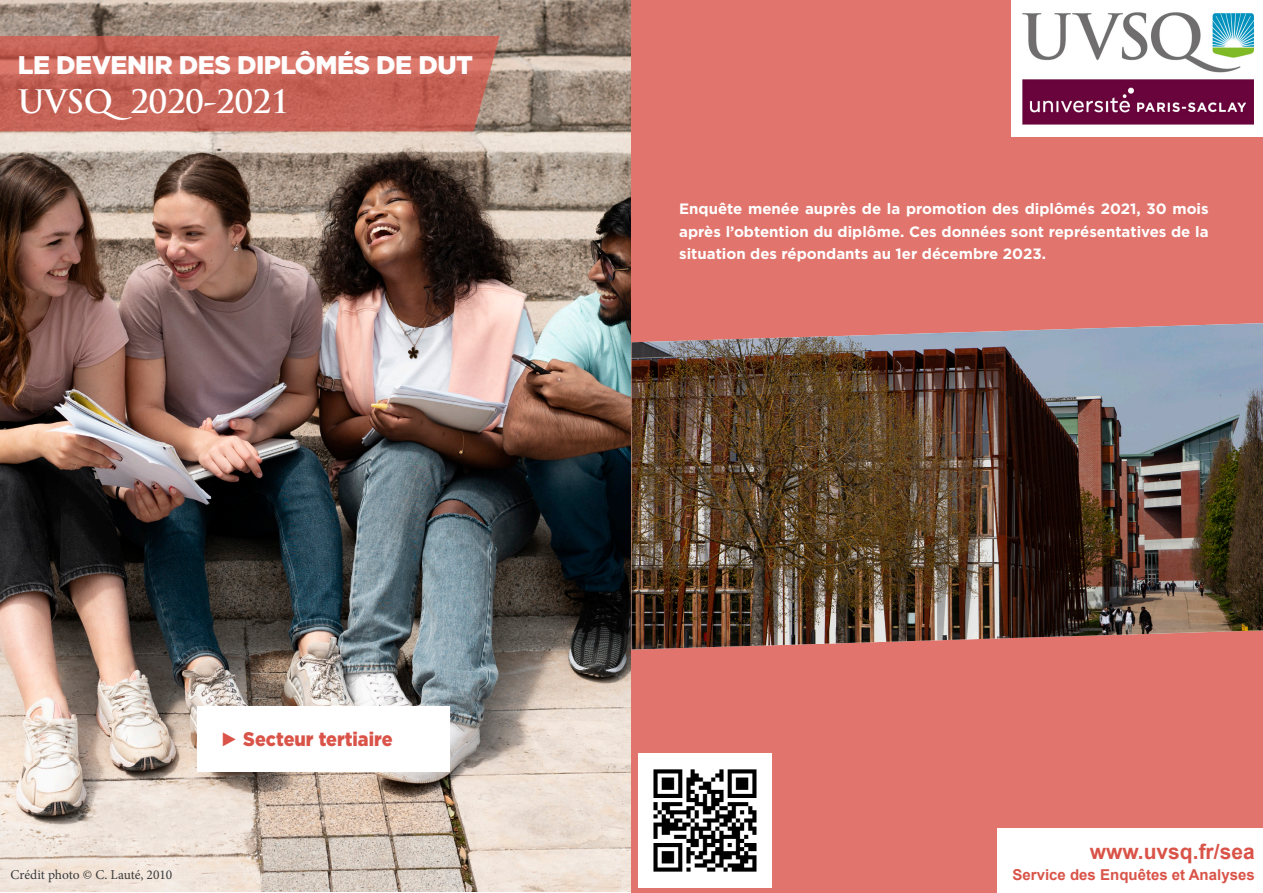
<style>
.page{position:relative;width:1263px;height:893px;background:#fff}
.page>*{position:absolute;margin:0;border:0;box-sizing:border-box;transform-origin:0 0}
.t1{font:700 31.5px "Trajan Pro";letter-spacing:-.02em;color:#fff}
.t2{font:900 25.5px "Gotham";letter-spacing:-.02em;color:#fff}
.t3{font:700 21px "Arial";color:#d95348}
.t4{font:900 19.65px "Gotham";color:#d95348;scale:.92 1}
.t5{font:700 15px/22.5px "Gotham";color:#fff;text-align:justify}
.t6{font:700 15px "Arial";color:#d95348}
.t7{font:13.5px "Minion Pro";letter-spacing:-.005em;color:#3c3c3c}
.s1{font-family:"Arial"}
</style>
<div class="page">
<img style="left:0;top:0;width:631px;height:891px">
<div style="left:631px;top:0;width:632px;height:893px;background:#e1756d"></div>
<img style="left:1012px;top:0;width:251px;height:136px">
<svg style="left:0;top:36px;width:500px;height:95px;background:#c7665a"></svg>
<img style="left:631px;top:323px;width:632px;height:326px">
<div style="left:997px;top:828px;width:266px;height:65px;background:#fff"></div>
<img style="left:638px;top:753px;width:133px;height:134px">
<div style="left:197px;top:706px;width:252px;height:66px;background:#fff"></div>
<p class="t2" style="left:18px;top:48px;width:457px">LE DEVENIR DES DIPLÔMÉS DE DUT</p>
<p class="t1" style="left:18px;top:82px;width:273px">UVSQ2020-2021</p>
<p class="t7" style="left:11px;top:865px;width:163px">Crédit photo © C. Lauté, 2010</p>
<p class="t4" style="left:220px;top:725px;width:189px"><span class="s1">►</span> Secteur tertiaire</p>
<p class="t5" style="left:679px;top:198px;width:531px">Enquête menée auprès de la promotion des diplômés 2021, 30 mois après l’obtention du diplôme. Ces données sont représentatives de la situation des répondants au 1er décembre 2023.</p>
<p class="t3" style="left:1090px;top:837px;width:166px">www.uvsq.fr/sea</p>
<p class="t6" style="left:1012px;top:864px;width:244px">Service des Enquêtes et Analyses</p>
</div>
